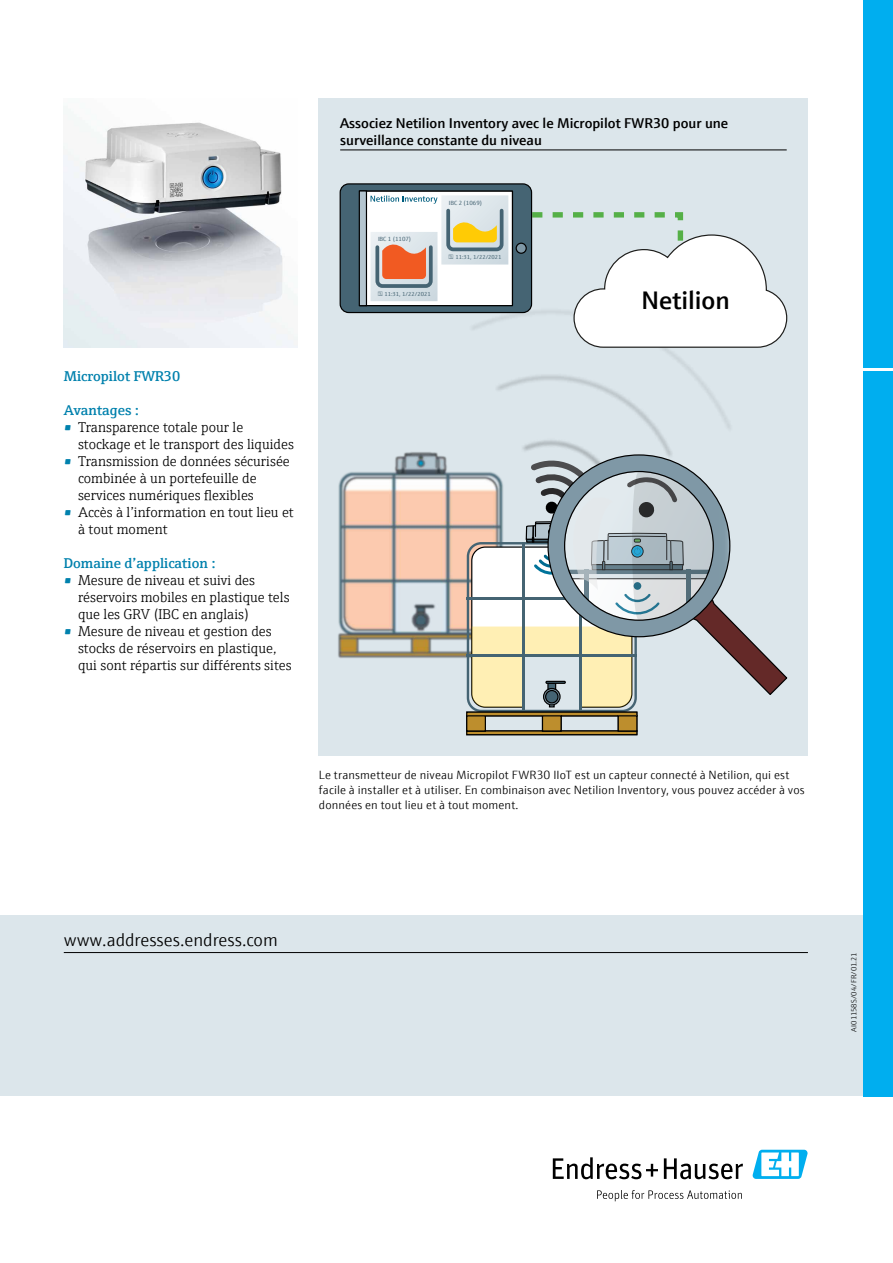
<style>
.page{position:relative;width:893px;height:1263px;background:#fff}
.page>*{position:absolute;margin:0;border:0;box-sizing:border-box;transform-origin:0 0}
.t1{font:600 25.5px "E+H Sans";color:#000}
.t2{font:300 18px "E+H Sans";color:#000}
.t3{font:300 14.25px/17px "E+H Serif";color:#000}
.t4{font:600 14.25px/17.1px "E+H Sans";color:#000}
.t5{font:600 14.25px "E+H Serif";color:#0081ad}
.t6{font:300 12px/15px "E+H Sans";letter-spacing:.01em;color:#000}
.t7{font:300 7.5px "E+H Sans";letter-spacing:.015em;color:#000}
.t8{font:6px "E+H Sans";color:#456473}
.t9{font:5.85px "E+H Sans";color:#456473}
.s1{font-weight:600;color:#0081ad}
</style>
<div class="page">
<div style="left:0;top:915px;width:863px;height:181px;background:#dce6eb"></div>
<hr style="left:64px;top:952px;width:744px;height:1px;background:#000">
<div style="left:863px;top:0;width:30px;height:1096px;background:#00aeef"></div>
<hr style="left:859px;top:369px;width:34px;height:2px;background:#fff">
<svg style="left:553px;top:1157px;width:105px;height:22px"></svg>
<svg style="left:664px;top:1158px;width:79px;height:21px"></svg>
<svg style="left:597px;top:1190px;width:145px;height:11px"></svg>
<svg style="left:752px;top:1150px;width:56px;height:29px"></svg>
<div style="left:319px;top:99px;width:489px;height:657px;background:#dce6eb"></div>
<hr style="left:340px;top:150px;width:447px;height:1px;background:#000">
<img style="left:497px;top:348px;width:233px;height:106px">
<img style="left:338px;top:399px;width:219px;height:301px">
<hr style="left:467px;top:731px;width:170px;height:4px;background:#bd8e2d">
<div style="left:466px;top:730px;width:171px;height:5px;border:1px solid #000"></div>
<hr style="left:467px;top:712px;width:170px;height:4px;background:#bd8e2d">
<div style="left:466px;top:711px;width:171px;height:5px;border:1px solid #000"></div>
<div style="left:467px;top:716px;width:18px;height:15px;background:#bd8e2d"></div>
<div style="left:466px;top:715px;width:20px;height:16px;border:1px solid #000"></div>
<div style="left:542px;top:716px;width:19px;height:15px;background:#bd8e2d"></div>
<div style="left:542px;top:715px;width:20px;height:16px;border:1px solid #000"></div>
<div style="left:618px;top:716px;width:19px;height:15px;background:#bd8e2d"></div>
<div style="left:618px;top:715px;width:19px;height:16px;border:1px solid #000"></div>
<svg style="left:467px;top:454px;width:321px;height:258px"></svg>
<img style="left:64px;top:106px;width:234px;height:242px">
<svg style="left:339px;top:183px;width:449px;height:165px"></svg>
<p class="t5" style="left:64px;top:365px;width:118px">Micropilot FWR30</p>
<p class="t5" style="left:64px;top:399px;width:76px">Avantages :</p>
<p class="t3" style="left:78px;top:418px;width:217px;text-indent:-14px"><span class="s1">•</span> Transparence totale pour le stockage et le transport des liquides</p>
<p class="t3" style="left:78px;top:452px;width:213px;text-indent:-14px"><span class="s1">•</span> Transmission de données sécurisée combinée à un portefeuille de services numériques flexibles</p>
<p class="t3" style="left:78px;top:503px;width:217px;text-indent:-14px"><span class="s1">•</span> Accès à l’information en tout lieu et à tout moment</p>
<p class="t5" style="left:64px;top:552px;width:153px">Domaine d’application :</p>
<p class="t3" style="left:78px;top:571px;width:213px;text-indent:-14px"><span class="s1">•</span> Mesure de niveau et suivi des réservoirs mobiles en plastique tels que les GRV (IBC en anglais)</p>
<p class="t3" style="left:78px;top:622px;width:215px;text-indent:-14px"><span class="s1">•</span> Mesure de niveau et gestion des stocks de réservoirs en plastique, qui sont répartis sur différents sites</p>
<p class="t4" style="left:340px;top:113px;width:390px">Associez Netilion Inventory avec le Micropilot FWR30 pour une surveillance constante du niveau</p>
<p class="t8" style="left:378px;top:235px;width:35px">IBC 1 (1107)</p>
<p class="t8" style="left:449px;top:198px;width:35px">IBC 2 (1069)</p>
<p class="t9" style="left:455px;top:252px;width:48px">11:31, 1/22/2021</p>
<p class="t9" style="left:384px;top:289px;width:48px">11:31, 1/22/2021</p>
<h1 class="t1" style="left:641px;top:281px;width:90px">Netilion</h1>
<p class="t6" style="left:319px;top:767px;width:487px">Le transmetteur de niveau Micropilot FWR30 IIoT est un capteur connecté à Netilion, qui est facile à installer et à utiliser. En combinaison avec Netilion Inventory, vous pouvez accéder à vos données en tout lieu et à tout moment.</p>
<p class="t2" style="left:64px;top:926px;width:216px">www.addresses.endress.com</p>
<p class="t7" style="left:848px;top:1031px;width:81px;rotate:-90deg">AI01158S/04/FR/01.21</p>
</div>
